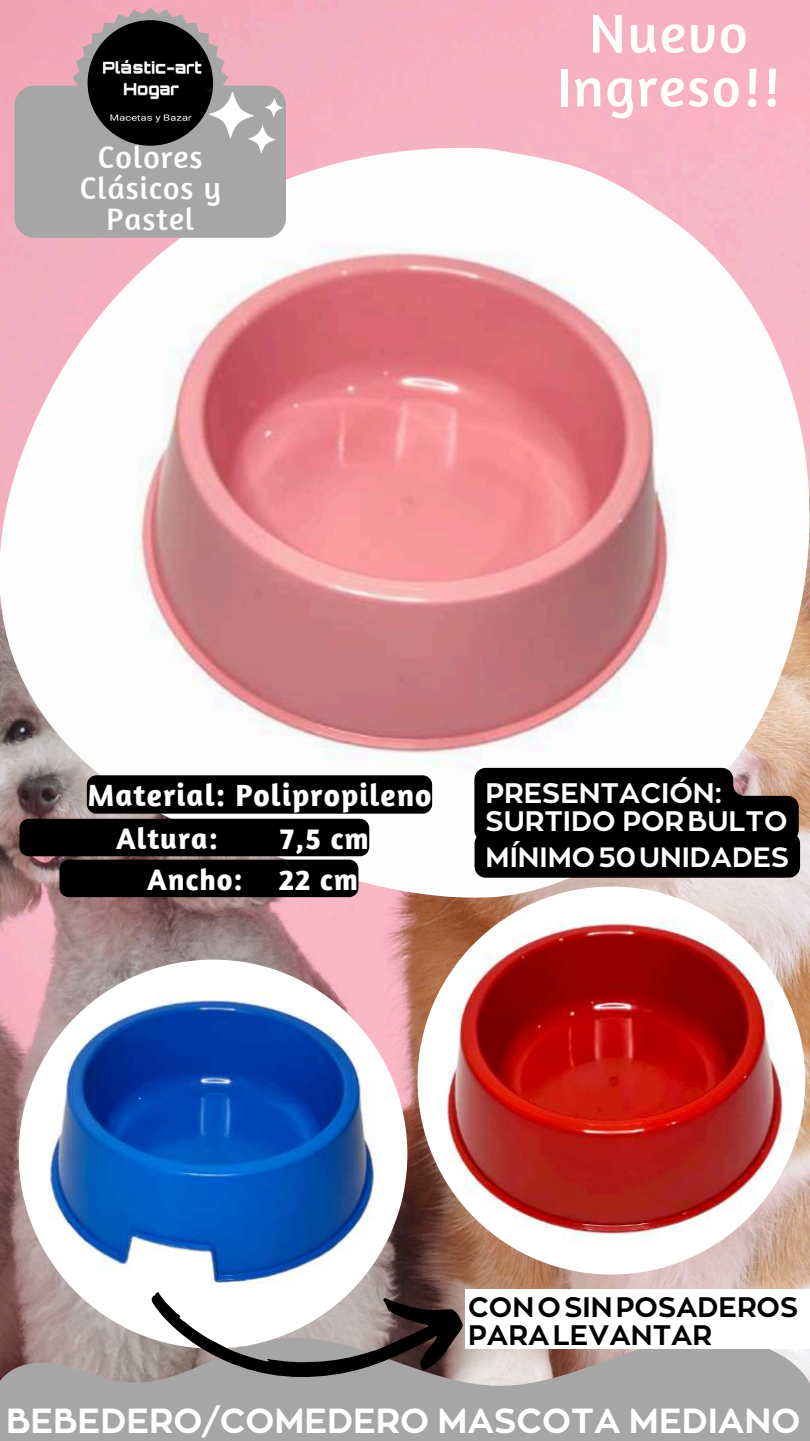
<style>
.page{position:relative;width:810px;height:1441px;background:#fff}
.page>*{position:absolute;margin:0;border:0;box-sizing:border-box;transform-origin:0 0}
.t1{font:55.5px/53.6px "Amaranth";letter-spacing:.035em;color:#fff;text-align:center}
.t2{font:34.6px "RTL Corporative Bold";color:#fff}
.t3{font:31.7px/30.8px "Amaranth";letter-spacing:.035em;color:#fff;text-align:center}
.t4{font:700 31.4px "Amaranth";letter-spacing:.035em;color:#fff}
.t5{font:700 30.3px/40.8px "Amaranth";letter-spacing:.035em;color:#fff}
.t6{font:28px/27.9px "RTL Corporative Bold";color:#000}
.t7{font:28px/27.9px "RTL Corporative Bold";color:#fdfdfd}
.t8{font:27.7px "RTL Corporative Bold";color:#fdfdfd}
</style>
<div class="page">
<img style="left:0;top:0;width:810px;height:1336px">
<img style="left:0;top:138px;width:810px;height:764px">
<div style="left:15px;top:86px;width:271px;height:152px;background:#a6a6a6;border-radius:20px"></div>
<svg style="left:73px;top:8px;width:210px;height:146px"></svg>
<img style="left:88px;top:20px;width:125px;height:126px;border-radius:50%">
<svg style="left:0;top:1336px;width:810px;height:104px;fill:#a6a6a6"></svg>
<img style="left:19px;top:959px;width:388px;height:389px;border-radius:50%">
<svg style="left:151px;top:1291px;width:314px;height:89px"></svg>
<img style="left:418px;top:886px;width:387px;height:388px;border-radius:50%">
<div style="left:465px;top:1288px;width:345px;height:60px;background:#fff"></div>
<div style="left:87px;top:775px;width:345px;height:38px;background:#000;border-radius:10px"></div>
<div style="left:20px;top:818px;width:349px;height:38px;background:#000;border-radius:9px"></div>
<div style="left:59px;top:859px;width:299px;height:38px;background:#000;border-radius:9px"></div>
<svg style="left:474px;top:767px;width:326px;height:110px"></svg>
<p class="t3" style="left:80px;top:141px;width:143px">Colores<br>Clásicos y<br>Pastel</p>
<h1 class="t1" style="left:557px;top:5px;width:224px">Nuevo<br>Ingreso!!</h1>
<p class="t4" style="left:87px;top:775px;width:346px">Material: Polipropileno</p>
<p class="t5" style="left:116px;top:817px;width:103px">Altura:</p>
<p class="t5" style="left:147px;top:817px;width:223px;text-indent:133px">7,5 cm<br>Ancho: 22 cm</p>
<p class="t7" style="left:486px;top:776px;width:303px">PRESENTACIÓN:<br>SURTIDO PORBULTO</p>
<p class="t8" style="left:486px;top:838px;width:305px">MÍNIMO50UNIDADES</p>
<p class="t6" style="left:468px;top:1290px;width:331px">CONOSINPOSADEROS<br>PARALEVANTAR</p>
<p class="t2" style="left:6px;top:1396px;width:796px">BEBEDERO/COMEDERO MASCOTA MEDIANO</p>
</div>
